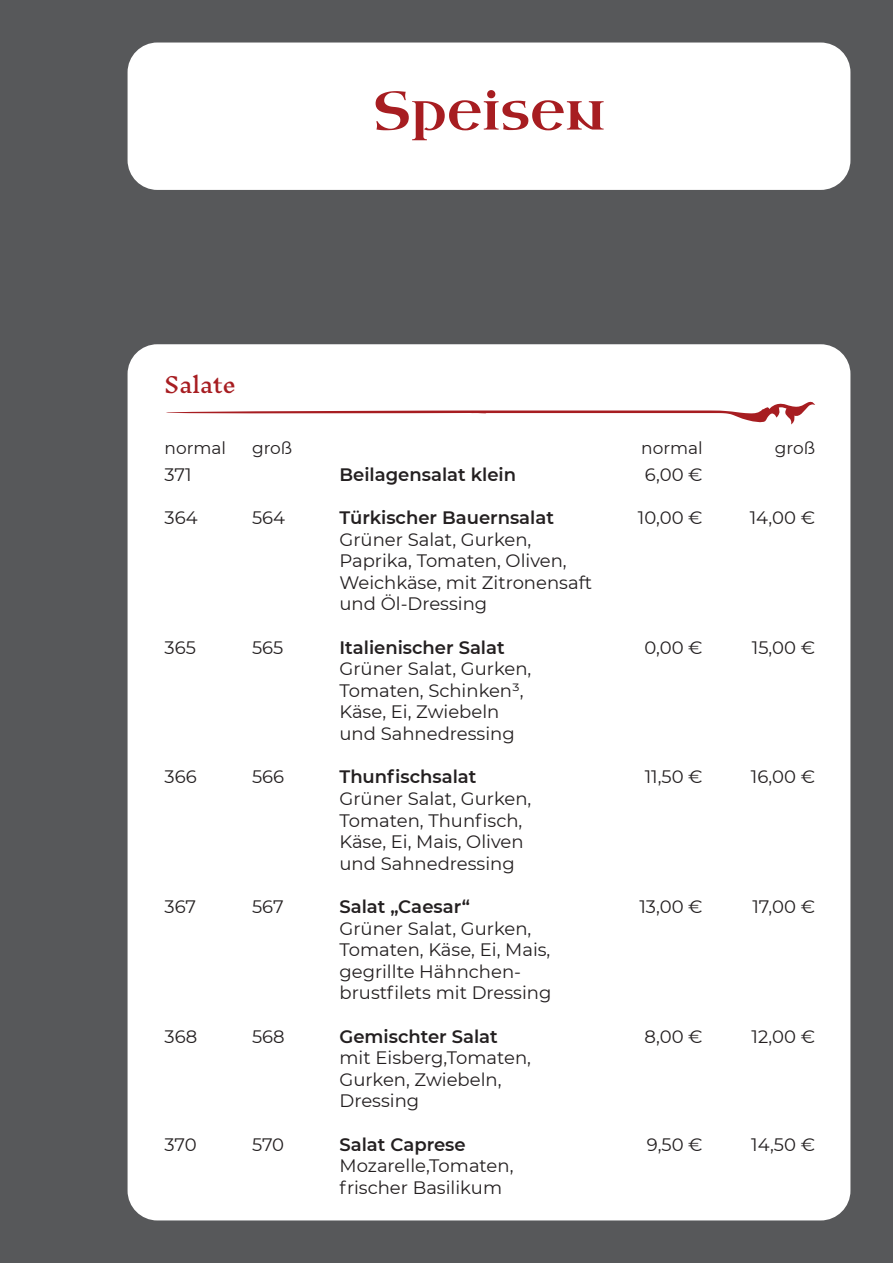
<style>
.page{position:relative;width:893px;height:1263px;background:#57585a}
.page>*{position:absolute;margin:0;border:0;box-sizing:border-box;transform-origin:0 0}
.t1{font:54px "Uncial Antiqua";color:#a71d21}
.t2{font:21px "Inknut Antiqua";color:#a71d21}
.t3{font:18px/21.6px "Montserrat";color:#231f20}
.t4{font:600 18px "Montserrat";color:#231f20}
.t5{font:16.95px "Montserrat";color:#231f20}
</style>
<div class="page">
<div style="left:128px;top:344px;width:722px;height:876px;background:#fff;border-radius:30px"></div>
<svg style="left:166px;top:401px;width:649px;height:23px"></svg>
<div style="left:128px;top:43px;width:722px;height:147px;background:#fff;border-radius:30px"></div>
<h1 class="t1" style="left:373px;top:76px;width:234px">Speisen</h1>
<p class="t2" style="left:165px;top:373px;width:73px">Salate</p>
<p class="t5" style="left:165px;top:437px;width:63px">normal</p>
<p class="t5" style="left:252px;top:437px;width:42px">groß</p>
<p class="t3" style="left:165px;top:463px;width:29px">371</p>
<p class="t4" style="left:339px;top:462px;width:178px">Beilagensalat klein</p>
<p class="t3" style="left:165px;top:506px;width:35px">364</p>
<p class="t3" style="left:252px;top:506px;width:35px">564</p>
<p class="t4" style="left:339px;top:505px;width:216px">Türkischer Bauernsalat</p>
<p class="t3" style="left:339px;top:528px;width:254px">Grüner Salat, Gurken,<br>Paprika, Tomaten, Oliven,<br>Weichkäse, mit Zitronensaft und Öl-Dressing</p>
<p class="t3" style="left:165px;top:636px;width:33px">365</p>
<p class="t3" style="left:252px;top:636px;width:33px">565</p>
<p class="t4" style="left:339px;top:634px;width:167px">Italienischer Salat</p>
<p class="t3" style="left:339px;top:657px;width:193px">Grüner Salat, Gurken,<br>Tomaten, Schinken³,<br>Käse, Ei, Zwiebeln und Sahnedressing</p>
<p class="t3" style="left:165px;top:765px;width:34px">366</p>
<p class="t3" style="left:252px;top:765px;width:34px">566</p>
<p class="t4" style="left:339px;top:764px;width:138px">Thunfischsalat</p>
<p class="t3" style="left:339px;top:787px;width:193px">Grüner Salat, Gurken,<br>Tomaten, Thunfisch,<br>Käse, Ei, Mais, Oliven und Sahnedressing</p>
<p class="t3" style="left:165px;top:895px;width:33px">367</p>
<p class="t3" style="left:252px;top:895px;width:33px">567</p>
<p class="t4" style="left:339px;top:894px;width:132px">Salat „Caesar“</p>
<p class="t3" style="left:339px;top:917px;width:214px">Grüner Salat, Gurken,<br>Tomaten, Käse, Ei, Mais, gegrillte Hähnchen&shy;brustfilets mit Dressing</p>
<p class="t3" style="left:165px;top:1025px;width:34px">368</p>
<p class="t3" style="left:252px;top:1025px;width:34px">568</p>
<p class="t4" style="left:339px;top:1023px;width:160px">Gemischter Salat</p>
<p class="t3" style="left:339px;top:1046px;width:193px">mit Eisberg,Tomaten,<br>Gurken, Zwiebeln,<br>Dressing</p>
<p class="t3" style="left:165px;top:1133px;width:34px">370</p>
<p class="t3" style="left:252px;top:1133px;width:34px">570</p>
<p class="t4" style="left:339px;top:1131px;width:128px">Salat Caprese</p>
<p class="t3" style="left:339px;top:1154px;width:175px">Mozarelle,Tomaten, frischer Basilikum</p>
<p class="t5" style="left:641px;top:437px;width:63px">normal</p>
<p class="t3" style="left:645px;top:463px;width:59px">6,00 €</p>
<p class="t3" style="left:638px;top:506px;width:66px">10,00 €</p>
<p class="t3" style="left:644px;top:636px;width:60px">0,00 €</p>
<p class="t3" style="left:645px;top:765px;width:60px">11,50 €</p>
<p class="t3" style="left:639px;top:895px;width:65px">13,00 €</p>
<p class="t3" style="left:644px;top:1025px;width:60px">8,00 €</p>
<p class="t3" style="left:647px;top:1133px;width:57px">9,50 €</p>
<p class="t5" style="left:775px;top:437px;width:42px">groß</p>
<p class="t3" style="left:750px;top:506px;width:67px">14,00 €</p>
<p class="t3" style="left:752px;top:636px;width:65px">15,00 €</p>
<p class="t3" style="left:751px;top:765px;width:66px">16,00 €</p>
<p class="t3" style="left:752px;top:895px;width:64px">17,00 €</p>
<p class="t3" style="left:752px;top:1025px;width:65px">12,00 €</p>
<p class="t3" style="left:751px;top:1133px;width:65px">14,50 €</p>
</div>
